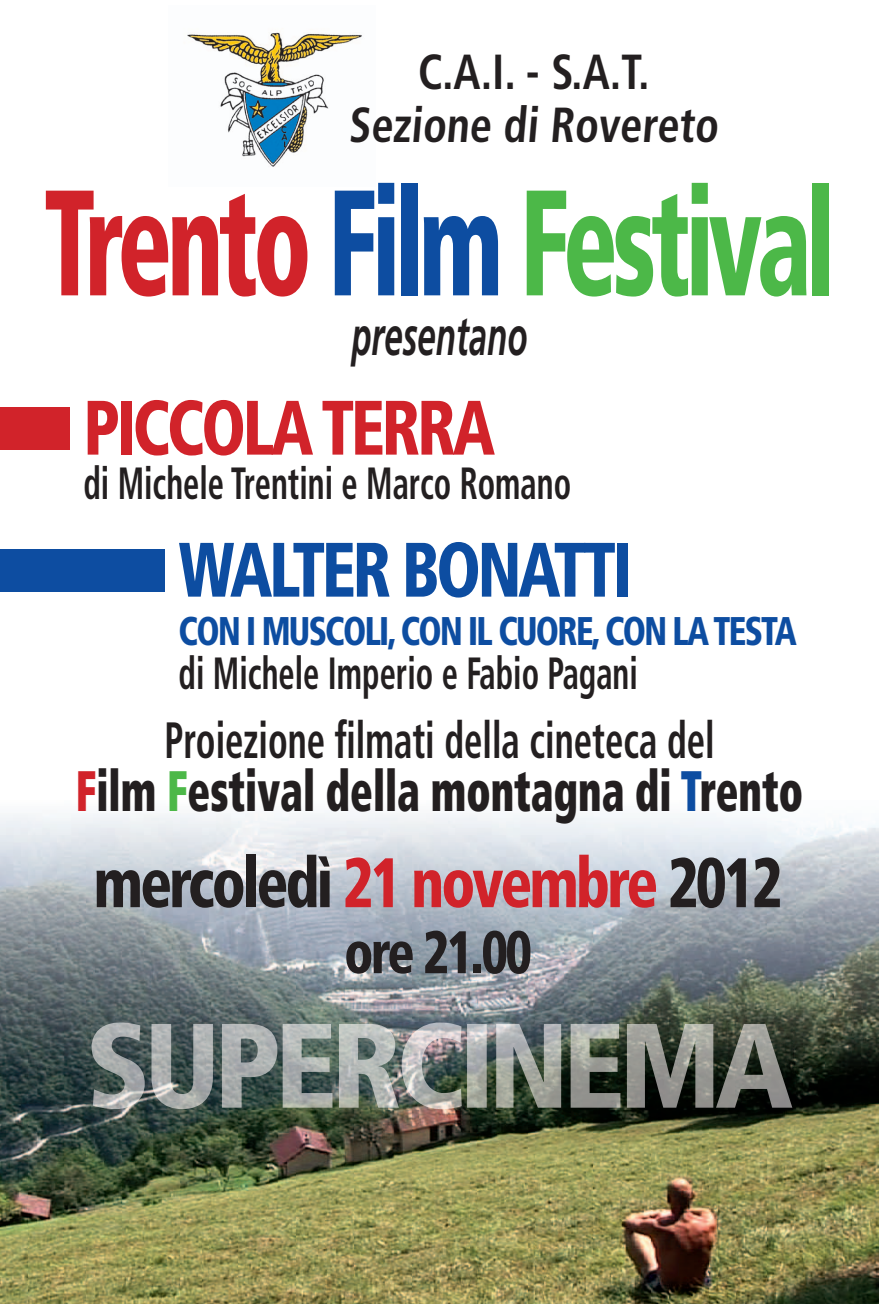
<style>
.page{position:relative;width:879px;height:1304px;background:#fff}
.page>*{position:absolute;margin:0;border:0;box-sizing:border-box;transform-origin:0 0}
.t1{font:900 condensed 150px "Frutiger";letter-spacing:-.05em;color:#4cb848;scale:.68 1}
.t2{font:900 condensed 77px "Frutiger";letter-spacing:-.05em;color:#0d4da1;scale:.85 1}
.t3{font:900 condensed 77px "Frutiger";letter-spacing:-.05em;color:#d1232a;scale:.85 1}
.t4{font:900 condensed 70px "Frutiger";letter-spacing:-.05em;color:#231f20;scale:.85 1}
.t5{font:900 condensed 60px "Frutiger";letter-spacing:-.05em;color:#231f20;scale:.85 1}
.t6{font:900 condensed 57px "Frutiger";color:#231f20;scale:.72 1}
.t7{font:italic 700 55px "Frutiger";color:#231f20;scale:.6 1}
.t8{font:700 condensed 51px "Frutiger";color:#231f20;scale:.72 1}
.t9{font:700 condensed 49.2px/53px "Frutiger";color:#231f20;text-align:center;scale:.9 1}
.t10{font:700 condensed 45.1px "Frutiger";color:#231f20;scale:.72 1}
.t11{font:900 condensed 40px "Frutiger";letter-spacing:-.05em;color:#0d4da1;scale:.85 1}
.s1{color:#d1232a}
.s2{color:#0d4da1}
.s3{color:#4cb848}
</style>
<div class="page">
<img style="left:0;top:812px;width:879px;height:492px">
<img style="left:187px;top:32px;width:175px;height:135px">
<div style="left:0;top:408px;width:69px;height:42px;background:#d1232a"></div>
<div style="left:0;top:550px;width:165px;height:42px;background:#0d4da1"></div>
<img style="left:92px;top:1022px;width:700px;height:87px">
<p class="t9" style="left:348px;top:46px;width:418px">C.A.I. - S.A.T.<br>Sezione di Rovereto</p>
<h1 class="t1" style="left:44px;top:153px;width:1164px"><span class="s1">Trento</span> <span class="s2">Film</span> Festival</h1>
<p class="t7" style="left:351px;top:303px;width:295px">presentano</p>
<h2 class="t3" style="left:83px;top:382px;width:486px">PICCOLA TERRA</h2>
<p class="t10" style="left:83px;top:456px;width:679px">di Michele Trentini e Marco Romano</p>
<h2 class="t2" style="left:179px;top:524px;width:535px">WALTER BONATTI</h2>
<p class="t11" style="left:179px;top:607px;width:728px">CON I MUSCOLI, CON IL CUORE, CON LA TESTA</p>
<p class="t10" style="left:179px;top:646px;width:639px">di Michele Imperio e Fabio Pagani</p>
<p class="t8" style="left:164px;top:710px;width:766px">Proiezione filmati della cineteca del</p>
<p class="t6" style="left:76px;top:757px;width:1011px"><span class="s1">F</span>ilm <span class="s3">F</span>estival della montagna di <span class="s2">T</span>rento</p>
<h3 class="t4" style="left:93px;top:841px;width:812px">mercoledì <span class="s1">21 novembre</span> 2012</h3>
<h3 class="t5" style="left:344px;top:916px;width:222px">ore 21.00</h3>
</div>
